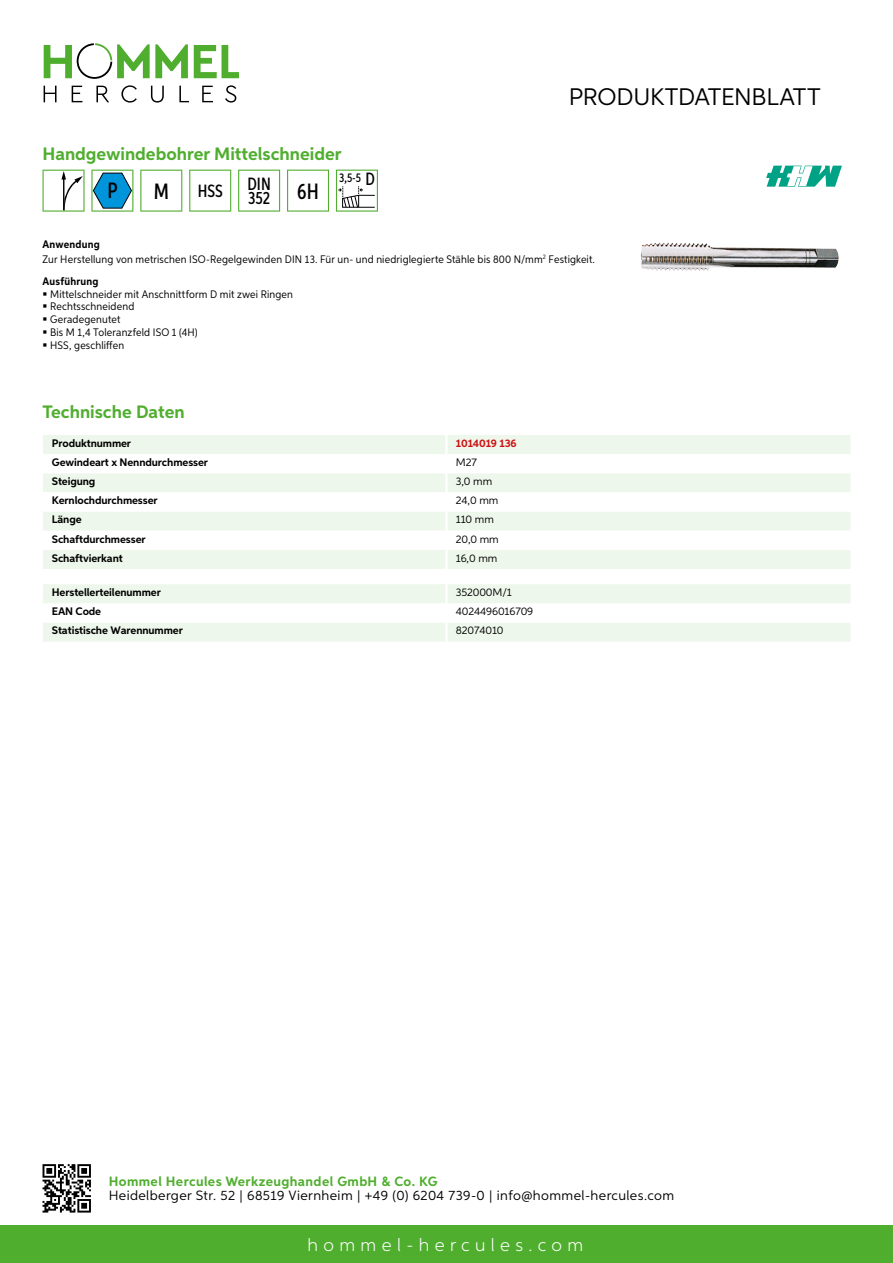
<style>
.page{position:relative;width:893px;height:1263px;background:#fff}
.page>*{position:absolute;margin:0;border:0;box-sizing:border-box;transform-origin:0 0}
.t1{font:24px "Aspira";letter-spacing:-.01em;color:#000}
.t2{font:500 22.2px "Aspira XX Nar";color:#000}
.t3{font:700 18px "Aspira";color:#50ae2f}
.t4{font:300 18px "Aspira";letter-spacing:.3em;color:#fff}
.t5{font:500 17.85px/14.9px "Aspira XX Nar";color:#000}
.t6{font:13.5px "Aspira";letter-spacing:.03em;color:#000}
.t7{font:700 13.5px "Aspira";letter-spacing:.03em;color:#50ae2f}
.t8{font:500 12.6px "Aspira XX Nar";color:#000}
.t9{font:10.95px/12.8px "Aspira Nar";letter-spacing:.015em;color:#000}
.t10{font:700 10.95px "Aspira";letter-spacing:-.01em;color:#000}
.t11{font:10.95px "Aspira";letter-spacing:-.01em;color:#000}
.t12{font:700 10.95px "Aspira";letter-spacing:-.01em;color:#cd1013}
.t13{font:700 10.95px "Aspira Nar";letter-spacing:.02em;color:#000}
.s1{font-size:17.85px}
.s2{font-weight:700}
</style>
<div class="page">
<div style="left:0;top:1226px;width:893px;height:37px;background:#50ae2f"></div>
<svg style="left:43px;top:1164px;width:48px;height:48px"></svg>
<svg style="left:194px;top:45px;width:45px;height:33px"></svg>
<svg style="left:44px;top:43px;width:144px;height:36px"></svg>
<svg style="left:44px;top:86px;width:13px;height:16px"></svg>
<svg style="left:72px;top:86px;width:10px;height:16px"></svg>
<svg style="left:96px;top:86px;width:13px;height:16px"></svg>
<svg style="left:121px;top:85px;width:16px;height:18px"></svg>
<svg style="left:151px;top:86px;width:13px;height:17px"></svg>
<svg style="left:179px;top:86px;width:10px;height:16px"></svg>
<svg style="left:202px;top:86px;width:11px;height:16px"></svg>
<svg style="left:225px;top:85px;width:11px;height:18px"></svg>
<div style="left:43px;top:435px;width:807px;height:134px;background:#eef7eb"></div>
<svg style="left:43px;top:454px;width:807px;height:96px"></svg>
<hr style="left:445px;top:435px;width:3px;height:19px;background:#fff">
<hr style="left:445px;top:454px;width:3px;height:19px;background:#fff">
<hr style="left:445px;top:473px;width:3px;height:19px;background:#fff">
<hr style="left:445px;top:492px;width:3px;height:19px;background:#fff">
<hr style="left:445px;top:511px;width:3px;height:20px;background:#fff">
<hr style="left:445px;top:531px;width:3px;height:19px;background:#fff">
<hr style="left:445px;top:550px;width:3px;height:19px;background:#fff">
<svg style="left:43px;top:584px;width:807px;height:58px"></svg>
<hr style="left:445px;top:622px;width:3px;height:20px;background:#fff">
<svg style="left:43px;top:170px;width:42px;height:42px"></svg>
<svg style="left:91px;top:170px;width:42px;height:42px"></svg>
<svg style="left:140px;top:170px;width:42px;height:42px"></svg>
<svg style="left:189px;top:170px;width:42px;height:42px"></svg>
<svg style="left:238px;top:170px;width:42px;height:42px"></svg>
<svg style="left:287px;top:170px;width:42px;height:42px"></svg>
<svg style="left:336px;top:170px;width:42px;height:42px"></svg>
<img style="left:641px;top:242px;width:198px;height:29px">
<svg style="left:766px;top:166px;width:76px;height:21px"></svg>
<h3 class="t3" style="left:43px;top:142px;width:301px">Handgewindebohrer Mittelschneider</h3>
<h2 class="t2" style="left:108px;top:177px;width:12px">P</h2>
<h2 class="t2" style="left:154px;top:178px;width:17px">M</h2>
<h3 class="t5" style="left:198px;top:183px;width:27px">HSS</h3>
<h3 class="t5" style="left:247px;top:176px;width:73px">DIN<br>352 <sup>6H</sup></h3>
<p class="t8" style="left:339px;top:169px;width:37px">3,5-5 <span class="s1">D</span></p>
<h1 class="t1" style="left:569px;top:82px;width:253px">Produktdatenblatt</h1>
<p class="t9" style="left:43px;top:236px;width:554px;line-height:15.1px"><span class="s2">Anwendung<br></span>Zur Herstellung von metrischen ISO-Regelgewinden DIN 13. Für un- und niedriglegierte Stähle bis 800 N/mm<sup>2</sup> Festigkeit.</p>
<p class="t13" style="left:43px;top:274px;width:58px">Ausführung</p>
<p class="t9" style="left:50px;top:287px;width:244px">Mittelschneider mit Anschnittform D mit zwei Ringen<br>Rechtsschneidend<br>Geradegenutet<br>Bis M 1,4 Toleranzfeld ISO 1 (4H)<br>HSS, geschliffen</p>
<h3 class="t3" style="left:43px;top:401px;width:144px">Technische Daten</h3>
<p class="t10" style="left:52px;top:436px;width:81px">Produktnummer</p>
<p class="t12" style="left:456px;top:436px;width:62px">1014019 136</p>
<p class="t10" style="left:52px;top:455px;width:158px">Gewindeart x Nenndurchmesser</p>
<p class="t11" style="left:456px;top:456px;width:22px">M27</p>
<p class="t10" style="left:52px;top:475px;width:45px">Steigung</p>
<p class="t11" style="left:456px;top:475px;width:38px">3,0 mm</p>
<p class="t10" style="left:52px;top:494px;width:107px">Kernlochdurchmesser</p>
<p class="t11" style="left:456px;top:494px;width:44px">24,0 mm</p>
<p class="t10" style="left:52px;top:513px;width:31px">Länge</p>
<p class="t11" style="left:456px;top:513px;width:40px">110 mm</p>
<p class="t10" style="left:52px;top:532px;width:95px">Schaftdurchmesser</p>
<p class="t11" style="left:456px;top:532px;width:44px">20,0 mm</p>
<p class="t10" style="left:52px;top:551px;width:72px">Schaftvierkant</p>
<p class="t11" style="left:456px;top:551px;width:43px">16,0 mm</p>
<p class="t10" style="left:52px;top:586px;width:111px">Herstellerteilenummer</p>
<p class="t11" style="left:456px;top:586px;width:57px">352000M/1</p>
<p class="t10" style="left:52px;top:605px;width:51px">EAN Code</p>
<p class="t11" style="left:456px;top:605px;width:79px">4024496016709</p>
<p class="t10" style="left:52px;top:624px;width:132px">Statistische Warennummer</p>
<p class="t11" style="left:456px;top:624px;width:49px">82074010</p>
<p class="t7" style="left:109px;top:1172px;width:330px">Hommel Hercules Werkzeughandel GmbH &amp; Co. KG</p>
<p class="t6" style="left:109px;top:1187px;width:567px">Heidelberger Str. 52 | 68519 Viernheim | +49 (0) 6204 739-0 | info@hommel-hercules.com</p>
<h3 class="t4" style="left:307px;top:1234px;width:277px">hommel-hercules.com</h3>
</div>
